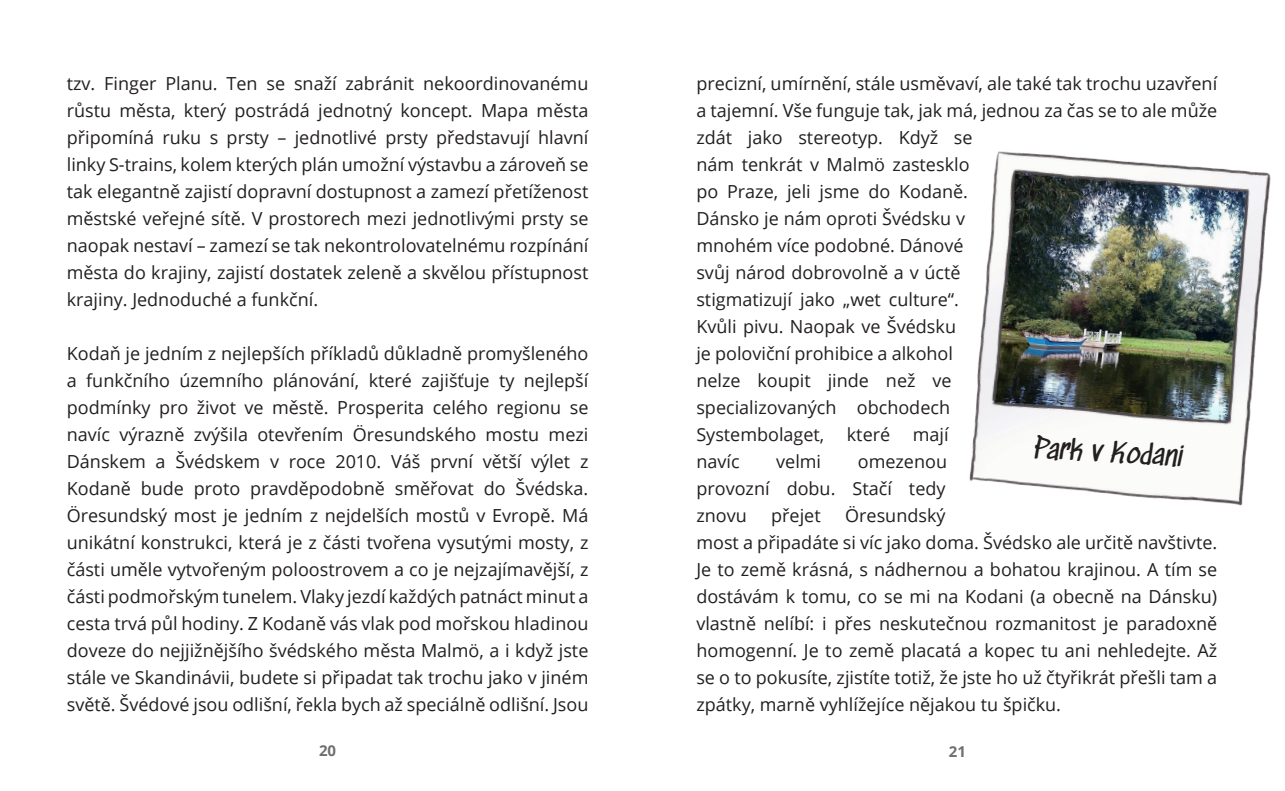
<style>
.page{position:relative;width:1285px;height:791px;background:#fff}
.page>*{position:absolute;margin:0;border:0;box-sizing:border-box;transform-origin:0 0}
.t1{font:27px "Sedgwick Ave";color:#231f20}
.t2{font:18px/27px "Open Sans";color:#231f20;text-align:justify}
.t3{font:700 15px "Open Sans";color:#6d6f71}
</style>
<div class="page">
<img style="left:969px;top:151px;width:302px;height:355px">
<p class="t2" style="left:67px;top:69px;width:523px">tzv. Finger Planu. Ten se snaží zabránit nekoordinovanému růstu města, který postrádá jednotný koncept. Mapa města připomíná ruku s prsty – jednotlivé prsty představují hlavní linky S-trains, kolem kterých plán umožní výstavbu a zároveň se tak elegantně zajistí dopravní dostupnost a zamezí přetíženost městské veřejné sítě. V prostorech mezi jednotlivými prsty se naopak nestaví – zamezí se tak nekontrolovatelnému rozpínání města do krajiny, zajistí dostatek zeleně a skvělou přístupnost krajiny. Jednoduché a funkční.</p>
<p class="t2" style="left:67px;top:339px;width:523px">Kodaň je jedním z nejlepších příkladů důkladně promyšleného a funkčního územního plánování, které zajišťuje ty nejlepší podmínky pro život ve městě. Prosperita celého regionu se navíc výrazně zvýšila otevřením Öresundského mostu mezi Dánskem a Švédskem v roce 2010. Váš první větší výlet z Kodaně bude proto pravděpodobně směřovat do Švédska.<br>Öresundský most je jedním z nejdelších mostů v Evropě. Má unikátní konstrukci, která je z části tvořena vysutými mosty, z části uměle vytvořeným poloostrovem a co je nejzajímavější, z části podmořským tunelem. Vlaky jezdí každých patnáct minut a cesta trvá půl hodiny. Z Kodaně vás vlak pod mořskou hladinou doveze do nejjižnějšího švédského města Malmö, a i když jste stále ve Skandinávii, budete si připadat tak trochu jako v jiném světě. Švédové jsou odlišní, řekla bych až speciálně odlišní. Jsou</p>
<p class="t2" style="left:696px;top:69px;width:522px;text-align:left">precizní, umírnění, stále usměvaví, ale také tak trochu uzavření a tajemní. Vše funguje tak, jak má, jednou za čas se to ale může zdát jako stereotyp. Když se<br>nám tenkrát v Malmö zastesklo<br>po Praze, jeli jsme do Kodaně.<br>Dánsko je nám oproti Švédsku v<br>mnohém více podobné. Dánové<br>svůj národ dobrovolně a v úctě<br>stigmatizují jako „wet culture“.<br>Kvůli pivu. Naopak ve Švédsku<br>je poloviční prohibice a alkohol<br>nelze koupit jinde než ve<br>specializovaných obchodech<br>Systembolaget, které mají<br>navíc</p>
<p class="t1" style="left:1035px;top:434px;width:150px;rotate:3deg">Park v Kodani</p>
<p class="t2" style="left:776px;top:447px;width:46px">velmi</p>
<p class="t2" style="left:696px;top:447px;width:252px;text-indent:161px">omezenou provozní dobu. Stačí tedy znovu</p>
<p class="t2" style="left:696px;top:501px;width:522px;text-align:left;text-indent:149px">Öresundský<br>most a připadáte si víc jako doma. Švédsko ale určitě navštivte.<br>Je to země krásná, s nádhernou a bohatou krajinou. A tím se dostávám k tomu, co se mi na Kodani (a obecně na Dánsku) vlastně nelíbí: i přes neskutečnou rozmanitost je paradoxně homogenní. Je to země placatá a kopec tu ani nehledejte. Až se o to pokusíte, zjistíte totiž, že jste ho už čtyřikrát přešli tam a zpátky, marně vyhlížejíce nějakou tu špičku.</p>
<p class="t2" style="left:771px;top:501px;width:51px">přejet</p>
<p class="t3" style="left:319px;top:740px;width:19px">20</p>
<p class="t3" style="left:948px;top:740px;width:19px">21</p>
</div>
